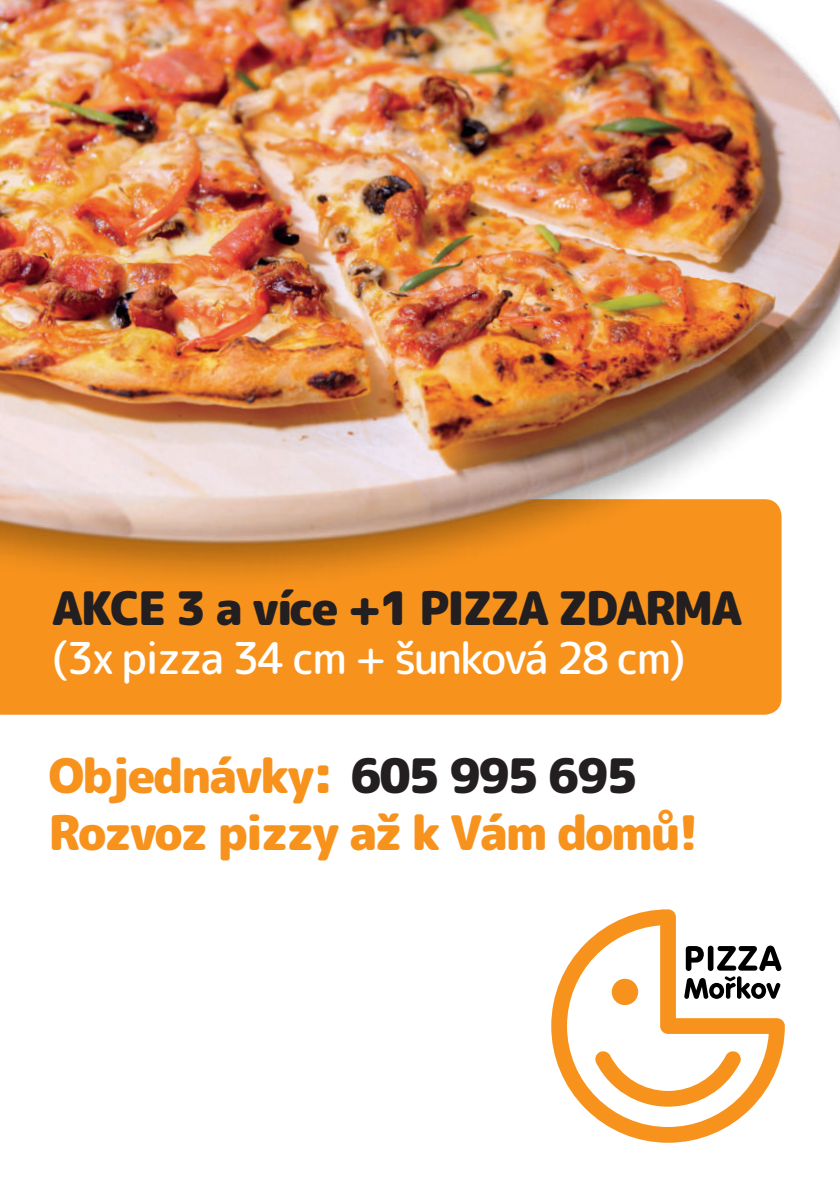
<style>
.page{position:relative;width:840px;height:1191px;background:#fff}
.page>*{position:absolute;margin:0;border:0;box-sizing:border-box;transform-origin:0 0}
.t1{font:900 47.6px/57px "Rounded Mplus 1 c";letter-spacing:-.05em;color:#f7931d}
.t2{font:900 46.2px "Rounded Mplus 1 c";letter-spacing:-.05em;color:#231f20}
.t3{font:500 43.8px "Rounded Mplus 1 c";letter-spacing:-.05em;color:#fff}
.s1{color:#231f20}
</style>
<div class="page">
<svg style="left:551px;top:909px;width:233px;height:233px"></svg>
<svg style="left:594px;top:1050px;width:147px;height:56px"></svg>
<div style="left:611px;top:978px;width:26px;height:27px;background:#f7931d;border-radius:50%"></div>
<div style="left:0;top:627px;width:781px;height:87px;background:#f7931d"></div>
<img style="left:0;top:0;width:839px;height:627px">
<p class="t2" style="left:52px;top:575px;width:691px">AKCE 3 a více +1 PIZZA ZDARMA</p>
<p class="t3" style="left:52px;top:627px;width:635px">(3x pizza 34 cm + šunková 28 cm)</p>
<p class="t1" style="left:49px;top:747px;width:651px">Objednávky: <span class="s1">605 995 695<br></span>Rozvoz pizzy až k Vám domů!</p>
</div>
